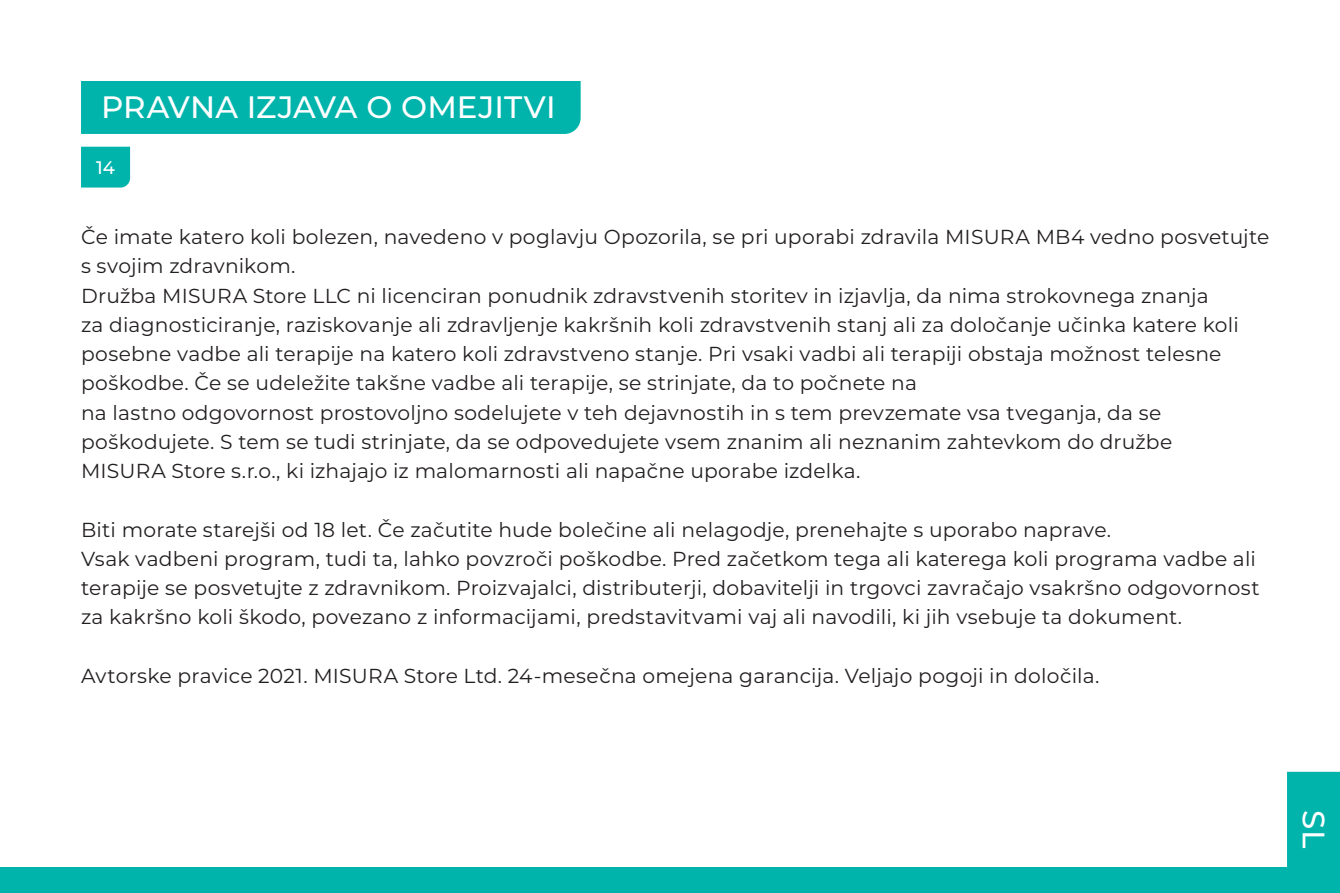
<style>
.page{position:relative;width:1340px;height:893px;background:#fff}
.page>*{position:absolute;margin:0;border:0;box-sizing:border-box;transform-origin:0 0}
.t1{font:500 30.82px "Montserrat";color:#fff}
.t2{font:20.25px/29.2px "Montserrat";letter-spacing:.01em;color:#231f20}
.t3{font:500 18.22px "Montserrat";color:#fff}
</style>
<div class="page">
<div style="left:0;top:867px;width:1339px;height:26px;background:#00b4ac"></div>
<div style="left:81px;top:147px;width:49px;height:41px;background:#00b4ac"></div>
<div style="left:81px;top:81px;width:499px;height:53px;background:#00b4ac"></div>
<div style="left:1287px;top:772px;width:52px;height:95px;background:#00b4ac"></div>
<p class="t1" style="left:101px;top:86px;width:456px">PRAVNA IZJAVA O OMEJITVI</p>
<p class="t3" style="left:96px;top:155px;width:20px">14</p>
<p class="t2" style="left:81px;top:222px;width:1189px">Če imate katero koli bolezen, navedeno v poglavju Opozorila, se pri uporabi zdravila MISURA MB4 vedno posvetujte</p>
<p class="t2" style="left:81px;top:251px;width:216px">s svojim zdravnikom.</p>
<p class="t2" style="left:81px;top:280px;width:1159px">Družba MISURA Store LLC ni licenciran ponudnik zdravstvenih storitev in izjavlja, da nima strokovnega znanja<br>za diagnosticiranje, raziskovanje ali zdravljenje kakršnih koli zdravstvenih stanj ali za določanje učinka katere koli posebne vadbe ali terapije na katero koli zdravstveno stanje. Pri vsaki vadbi ali terapiji obstaja možnost telesne poškodbe. Če se udeležite takšne vadbe ali terapije, se strinjate, da to počnete na</p>
<p class="t2" style="left:81px;top:397px;width:1092px">na lastno odgovornost prostovoljno sodelujete v teh dejavnostih in s tem prevzemate vsa tveganja, da se poškodujete. S tem se tudi strinjate, da se odpovedujete vsem znanim ali neznanim zahtevkom do družbe<br>MISURA Store s.r.o., ki izhajajo iz malomarnosti ali napačne uporabe izdelka.</p>
<p class="t2" style="left:81px;top:514px;width:1031px">Biti morate starejši od 18 let. Če začutite hude bolečine ali nelagodje, prenehajte s uporabo naprave.</p>
<p class="t2" style="left:81px;top:543px;width:1180px">Vsak vadbeni program, tudi ta, lahko povzroči poškodbe. Pred začetkom tega ali katerega koli programa vadbe ali terapije se posvetujte z zdravnikom. Proizvajalci, distributerji, dobavitelji in trgovci zavračajo vsakršno odgovornost za kakršno koli škodo, povezano z informacijami, predstavitvami vaj ali navodili, ki jih vsebuje ta dokument.</p>
<p class="t2" style="left:81px;top:660px;width:1019px">Avtorske pravice 2021. MISURA Store Ltd. 24-mesečna omejena garancija. Veljajo pogoji in določila.</p>
<p class="t1" style="left:1335px;top:810px;width:39px;rotate:90deg">SL</p>
</div>
